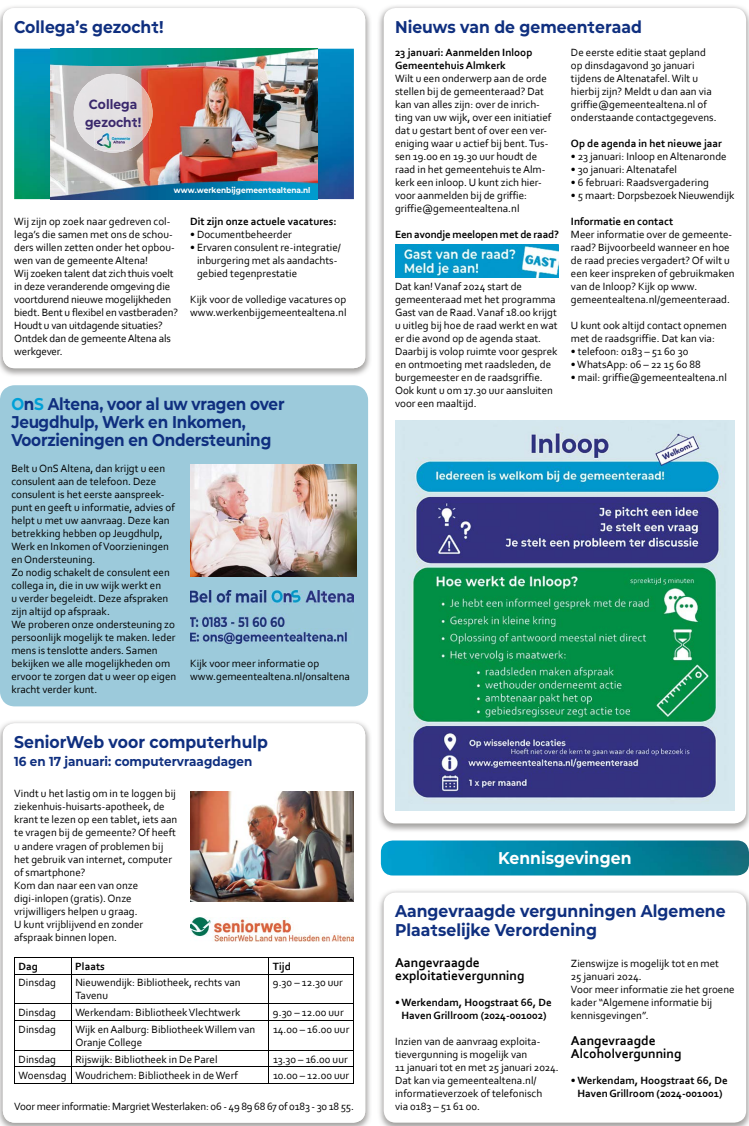
<style>
.page{position:relative;width:749px;height:1126px;background:#fff}
.page>*{position:absolute;margin:0;border:0;box-sizing:border-box;transform-origin:0 0}
.t1{font:700 17px/18px "Mont Altena";color:#0f2f7f}
.t2{font:700 17px "Mont Altena";color:#fff}
.t3{font:700 13.5px/13px "Corbel";color:#000}
.t4{font:700 13.3px/17.3px "Mont Altena";color:#3a286c}
.t5{font:700 13px "Mont Altena";color:#0f2f7f}
.t6{font:11px/13px "Corbel";color:#000}
.t7{font:700 11px/13px "Corbel";color:#000;text-align:center}
.t8{font:700 8.1px "Mont Altena";color:#fff}
.s1{color:#00a0d7}
</style>
<div class="page">
<img style="left:379px;top:890px;width:369px;height:235px">
<div style="left:383px;top:892px;width:363px;height:230px;background:#fff;border-radius:12px"></div>
<div style="left:0;top:385px;width:368px;height:321px;background:#9ccadb"></div>
<img style="left:190px;top:464px;width:166px;height:112px">
<img style="left:190px;top:590px;width:163px;height:21px">
<img style="left:190px;top:614px;width:163px;height:29px">
<img style="left:381px;top:840px;width:367px;height:35px">
<img style="left:379px;top:6px;width:369px;height:825px">
<div style="left:383px;top:8px;width:363px;height:815px;background:#fff;border-radius:12px"></div>
<img style="left:395px;top:245px;width:163px;height:32px">
<img style="left:395px;top:420px;width:339px;height:390px">
<img style="left:0;top:721px;width:370px;height:404px">
<div style="left:3px;top:723px;width:362px;height:399px;background:#fff;border-radius:12px"></div>
<hr style="left:14px;top:957px;width:57px;height:1px;background:#000">
<hr style="left:71px;top:957px;width:197px;height:1px;background:#000">
<hr style="left:268px;top:957px;width:86px;height:1px;background:#000">
<hr style="left:14px;top:973px;width:57px;height:1px;background:#000">
<hr style="left:71px;top:973px;width:197px;height:1px;background:#000">
<hr style="left:268px;top:973px;width:86px;height:1px;background:#000">
<hr style="left:14px;top:1003px;width:57px;height:1px;background:#000">
<hr style="left:71px;top:1003px;width:197px;height:1px;background:#000">
<hr style="left:268px;top:1003px;width:86px;height:1px;background:#000">
<hr style="left:14px;top:1020px;width:57px;height:1px;background:#000">
<hr style="left:71px;top:1020px;width:197px;height:1px;background:#000">
<hr style="left:268px;top:1020px;width:86px;height:1px;background:#000">
<svg style="left:14px;top:958px;width:1px;height:125px"></svg>
<hr style="left:14px;top:1049px;width:57px;height:1px;background:#000">
<hr style="left:14px;top:1066px;width:57px;height:1px;background:#000">
<hr style="left:14px;top:1083px;width:57px;height:1px;background:#000">
<svg style="left:71px;top:958px;width:1px;height:125px"></svg>
<hr style="left:71px;top:1049px;width:197px;height:1px;background:#000">
<hr style="left:71px;top:1066px;width:197px;height:1px;background:#000">
<hr style="left:71px;top:1083px;width:197px;height:1px;background:#000">
<svg style="left:268px;top:958px;width:1px;height:125px"></svg>
<svg style="left:353px;top:958px;width:1px;height:125px"></svg>
<hr style="left:268px;top:1049px;width:86px;height:1px;background:#000">
<hr style="left:268px;top:1066px;width:86px;height:1px;background:#000">
<hr style="left:268px;top:1083px;width:86px;height:1px;background:#000">
<img style="left:190px;top:917px;width:164px;height:24px">
<img style="left:190px;top:791px;width:164px;height:110px">
<img style="left:0;top:6px;width:370px;height:370px">
<div style="left:3px;top:8px;width:362px;height:360px;background:#fff;border-radius:12px"></div>
<img style="left:14px;top:49px;width:340px;height:150px">
<img style="left:50px;top:49px;width:268px;height:150px">
<svg style="left:50px;top:49px;width:1px;height:16px"></svg>
<svg style="left:50px;top:182px;width:1px;height:17px"></svg>
<img style="left:74px;top:74px;width:52px;height:52px">
<img style="left:126px;top:76px;width:26px;height:72px">
<img style="left:76px;top:126px;width:50px;height:27px">
<img style="left:94px;top:131px;width:38px;height:20px">
<h1 class="t1" style="left:14px;top:17px;width:151px">Collega’s gezocht!</h1>
<p class="t4" style="left:85px;top:95px;width:58px">Collega gezocht!</p>
<p class="t8" style="left:174px;top:185px;width:138px">www.werkenbijgemeentealtena.nl</p>
<p class="t6" style="left:14px;top:215px;width:165px">Wij zijn op zoek naar gedreven col&shy;lega’s die samen met ons de schou&shy;ders willen zetten onder het opbou&shy;wen van de gemeente Altena!<br>Wij zoeken talent dat zich thuis voelt in deze veranderende omgeving die voortdurend nieuwe mogelijkheden biedt. Bent u flexibel en vastberaden?<br>Houdt u van uitdagende situaties?<br>Ontdek dan de gemeente Altena als werkgever.</p>
<p class="t7" style="left:190px;top:215px;width:148px">Dit zijn onze actuele vacatures:</p>
<p class="t6" style="left:190px;top:228px;width:103px">• Documentbeheerder</p>
<p class="t6" style="left:197px;top:241px;width:145px;text-indent:-7px">• Ervaren consulent re-integratie/ inburgering met als aandachts&shy;gebied tegenprestatie</p>
<p class="t6" style="left:190px;top:293px;width:158px">Kijk voor de volledige vacatures op www.werkenbijgemeentealtena.nl</p>
<h1 class="t1" style="left:11px;top:394px;width:275px"><span class="s1">O</span>n<span class="s1">S</span> Altena, voor al uw vragen over<br>Jeugdhulp, Werk en Inkomen,<br>Voorzieningen en Ondersteuning</h1>
<p class="t6" style="left:11px;top:462px;width:166px">Belt u OnS Altena, dan krijgt u een consulent aan de telefoon. Deze consulent is het eerste aanspreek&shy;punt en geeft u informatie, advies of helpt u met uw aanvraag. Deze kan betrekking hebben op Jeugdhulp,<br>Werk en Inkomen of Voorzieningen en Ondersteuning.<br>Zo nodig schakelt de consulent een collega in, die in uw wijk werkt en<br>u verder begeleidt. Deze afspraken zijn altijd op afspraak.<br>We proberen onze ondersteuning zo persoonlijk mogelijk te maken. Ieder mens is tenslotte anders. Samen bekijken we alle mogelijk heden om ervoor te zorgen dat u weer op eigen kracht verder kunt.</p>
<p class="t6" style="left:190px;top:657px;width:161px">Kijk voor meer informatie op www.gemeentealtena.nl/onsaltena</p>
<h1 class="t1" style="left:14px;top:732px;width:255px">SeniorWeb voor computerhulp</h1>
<p class="t5" style="left:14px;top:752px;width:240px">16 en 17 januari: computervraagdagen</p>
<p class="t6" style="left:14px;top:787px;width:165px">Vindt u het lastig om in te loggen bij ziekenhuis-huisarts-apotheek, de krant te lezen op een tablet, iets aan te vragen bij de gemeente? Of heeft u andere vragen of problemen bij het gebruik van internet, computer of smartphone?<br>Kom dan naar een van onze digi-inlopen (gratis). Onze vrijwilligers helpen u graag.<br>U kunt vrijblijvend en zonder afspraak binnen lopen.</p>
<p class="t7" style="left:19px;top:959px;width:21px">Dag</p>
<p class="t7" style="left:75px;top:959px;width:31px">Plaats</p>
<p class="t7" style="left:273px;top:959px;width:20px">Tijd</p>
<p class="t6" style="left:19px;top:975px;width:39px">Dinsdag</p>
<p class="t6" style="left:75px;top:975px;width:167px">Nieuwendijk: Bibliotheek, rechts van<br>Tavenu</p>
<p class="t6" style="left:273px;top:975px;width:71px">9.30 – 12.30 uur</p>
<p class="t6" style="left:19px;top:1005px;width:39px">Dinsdag</p>
<p class="t6" style="left:75px;top:1005px;width:166px">Werkendam: Bibliotheek Vlechtwerk</p>
<p class="t6" style="left:273px;top:1005px;width:72px">9.30 – 12.00 uur</p>
<p class="t6" style="left:19px;top:1022px;width:39px">Dinsdag</p>
<p class="t6" style="left:75px;top:1022px;width:181px">Wijk en Aalburg: Bibliotheek Willem van<br>Oranje College</p>
<p class="t6" style="left:273px;top:1022px;width:78px">14.00 – 16.00 uur</p>
<p class="t6" style="left:19px;top:1052px;width:39px">Dinsdag</p>
<p class="t6" style="left:75px;top:1052px;width:144px">Rijswijk: Bibliotheek in De Parel</p>
<p class="t6" style="left:273px;top:1052px;width:76px">13.30 – 16.00 uur</p>
<p class="t6" style="left:19px;top:1068px;width:221px">Woensdag Woudrichem: Bibliotheek in de Werf</p>
<p class="t6" style="left:273px;top:1068px;width:78px">10.00 – 12.00 uur</p>
<p class="t6" style="left:14px;top:1099px;width:341px">Voor meer informatie: Margriet Westerlaken: 06 - 49 89 68 67 of 0183 - 30 18 55.</p>
<h1 class="t1" style="left:395px;top:17px;width:248px">Nieuws van de gemeenteraad</h1>
<p class="t7" style="left:395px;top:46px;width:139px;text-align:left">23 januari: Aanmelden Inloop<br>Gemeentehuis Almkerk</p>
<p class="t6" style="left:395px;top:72px;width:158px">Wilt u een onderwerp aan de orde stellen bij de gemeenteraad? Dat kan van alles zijn: over de inrich&shy;ting van uw wijk, over een initiatief dat u gestart bent of over een ver&shy;eniging waar u actief bij bent. Tus&shy;sen 19.00 en 19.30 uur houdt de raad in het gemeentehuis te Alm&shy;kerk een inloop. U kunt zich hier&shy;voor aanmelden bij de griffie: griffie@gemeentealtena.nl</p>
<p class="t7" style="left:395px;top:228px;width:165px">Een avondje meelopen met de raad?</p>
<p class="t6" style="left:570px;top:46px;width:147px">De eerste editie staat gepland op dinsdagavond 30 januari tijdens de Altenatafel. Wilt u hierbij zijn? Meldt u dan aan via griffie@gemeentealtena.nl of onderstaande contactgegevens.</p>
<p class="t7" style="left:570px;top:137px;width:153px">Op de agenda in het nieuwe jaar</p>
<p class="t6" style="left:570px;top:150px;width:157px">• 23 januari: Inloop en Altenaronde</p>
<p class="t6" style="left:570px;top:163px;width:107px">• 30 januari: Altenatafel</p>
<p class="t6" style="left:570px;top:176px;width:139px">• 6 februari: Raadsvergadering</p>
<p class="t6" style="left:570px;top:189px;width:165px">• 5 maart: Dorpsbezoek Nieuwendijk</p>
<p class="t7" style="left:570px;top:215px;width:104px">Informatie en contact</p>
<p class="t6" style="left:570px;top:228px;width:165px">Meer informatie over de gemeente&shy;raad? Bijvoorbeeld wanneer en hoe de raad precies vergadert? Of wilt u een keer inspreken of gebruikmaken van de Inloop? Kijk op www. gemeentealtena.nl/gemeenteraad.</p>
<p class="t6" style="left:570px;top:319px;width:157px">U kunt ook altijd contact opnemen met de raadsgriffie. Dat kan via:</p>
<p class="t6" style="left:570px;top:345px;width:119px">• telefoon: 0183 – 51 60 30</p>
<p class="t6" style="left:570px;top:358px;width:131px">• WhatsApp: 06 – 22 15 60 88</p>
<p class="t6" style="left:570px;top:371px;width:157px">• mail: griffie@gemeentealtena.nl</p>
<p class="t6" style="left:395px;top:280px;width:164px">Dat kan! Vanaf 2024 start de gemeenteraad met het programma<br>Gast van de Raad. Vanaf 18.00 krijgt u uitleg bij hoe de raad werkt en wat er die avond op de agenda staat.<br>Daarbij is volop ruimte voor gesprek en ontmoeting met raadsleden, de burgemeester en de raadsgriffie.<br>Ook kunt u om 17.30 uur aansluiten voor een maaltijd.</p>
<h1 class="t2" style="left:498px;top:846px;width:135px">Kennisgevingen</h1>
<h1 class="t1" style="left:395px;top:901px;width:332px">Aangevraagde vergunningen Algemene<br>Plaatselijke Verordening</h1>
<p class="t3" style="left:395px;top:955px;width:131px">Aangevraagde exploitatievergunning</p>
<p class="t7" style="left:395px;top:995px;width:158px">• Werkendam, Hoogstraat 66, De<br>Haven Grillroom (2024-001002)</p>
<p class="t6" style="left:395px;top:1034px;width:165px">Inzien van de aanvraag exploita&shy;tievergunning is mogelijk van<br>11 januari tot en met 25 januari 2024.<br>Dat kan via gemeentealtena.nl/ informatieverzoek of telefonisch<br>via 0183 – 51 61 00.</p>
<p class="t6" style="left:570px;top:956px;width:165px">Zienswijze is mogelijk tot en met<br>25 januari 2024.<br>Voor meer informatie zie het groene kader “Algemene informatie bij kennisgevingen”.</p>
<p class="t3" style="left:570px;top:1033px;width:112px">Aangevraagde<br>Alcoholvergunning</p>
<p class="t7" style="left:570px;top:1073px;width:158px">• Werkendam, Hoogstraat 66, De<br>Haven Grillroom (2024-001001)</p>
</div>
